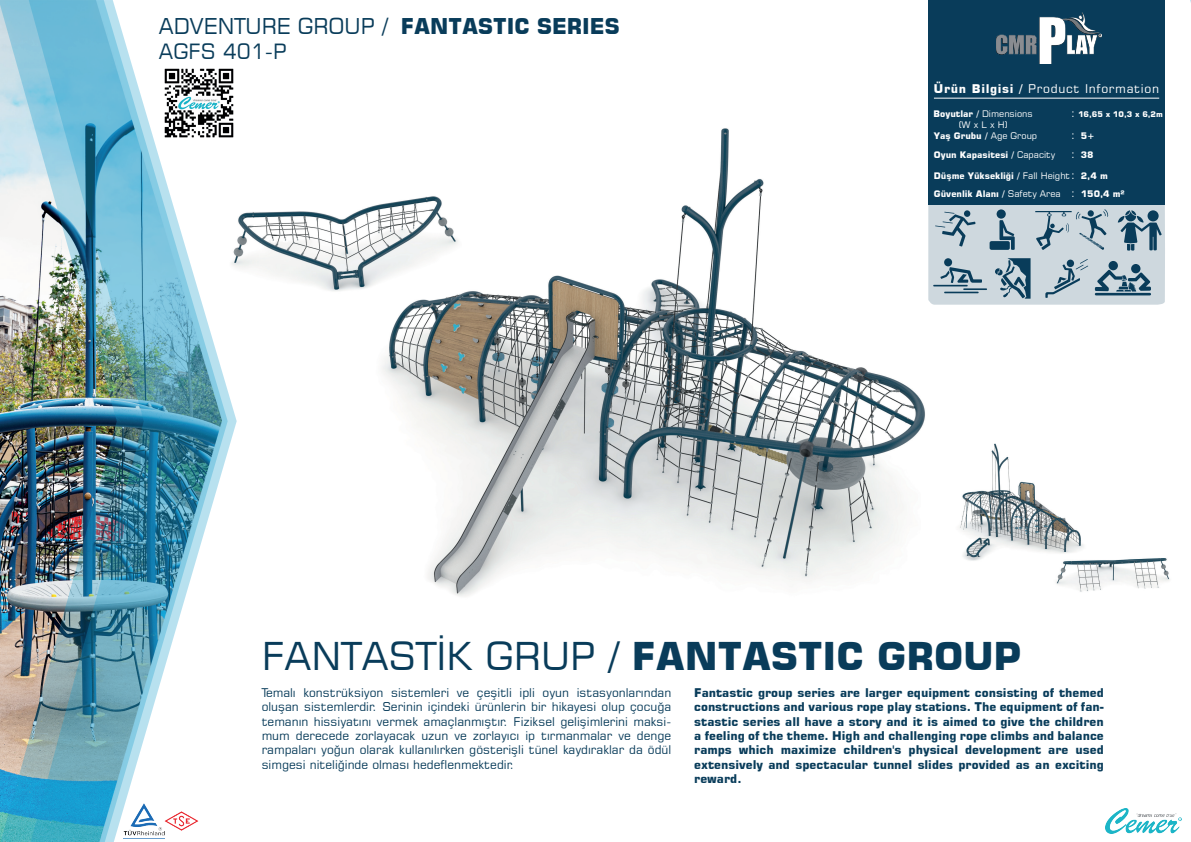
<style>
.page{position:relative;width:1191px;height:842px;background:#fff}
.page>*{position:absolute;margin:0;border:0;box-sizing:border-box;transform-origin:0 0}
.t1{font:38.2px "Square 721 BT";color:#093c5a}
.t2{font:21.7px "Square 721 BT";color:#093c5a}
.t3{font:21px "Square 721 BT";color:#093c5a}
.t4{font:12px/14.4px "Square 721 BT";color:#093c5a;text-align:justify}
.t5{font:700 12px/14.4px "Square 721 BT";color:#093c5a;text-align:justify}
.t6{font:12px "Square 721 BT";letter-spacing:.055em;color:#fff}
.t7{font:11px/21.3px "Square 721 BT";color:#fff}
.t8{font:700 9px/19.7px "Square 721 BT";color:#fff}
.t9{font:9px/10.8px "Square 721 BT";color:#fff;text-align:center}
.t10{font:700 7.8px "Square 721 BT";color:#fff}
.s1{font-weight:700}
.s2{font-weight:400}
</style>
<div class="page">
<img style="left:237px;top:128px;width:688px;height:468px">
<img style="left:0;top:0;width:237px;height:842px">
<img style="left:29px;top:0;width:199px;height:842px">
<img style="left:1105px;top:808px;width:76px;height:25px">
<img style="left:123px;top:803px;width:39px;height:36px">
<img style="left:162px;top:801px;width:40px;height:40px">
<div style="left:928px;top:0;width:236px;height:204px;background:#093c5a"></div>
<img style="left:996px;top:13px;width:105px;height:51px">
<hr style="left:934px;top:98px;width:225px;height:1px;background:#fff">
<svg style="left:928px;top:204px;width:237px;height:101px;background:#aabbc6"></svg>
<img style="left:158px;top:62px;width:81px;height:81px">
<img style="left:921px;top:429px;width:249px;height:167px">
<h2 class="t2" style="left:159px;top:13px;width:462px">ADVENTURE GROUP / <span class="s1">FANTASTIC SERIES</span></h2>
<h3 class="t3" style="left:159px;top:38px;width:129px">AGFS 401-P</h3>
<p class="t6" style="left:934px;top:81px;width:227px"><span class="s1">Ürün Bilgisi /</span> Product Information</p>
<p class="t9" style="left:933px;top:109px;width:101px"><span class="s1">Boyutlar /</span> Dimensions (W x L x H)</p>
<p class="t7" style="left:1071px;top:103px;width:5px">: :</p>
<p class="t7" style="left:1071px;top:144px;width:5px;line-height:20.6px">: :</p>
<p class="t7" style="left:1071px;top:183px;width:5px">:</p>
<p class="t10" style="left:1078px;top:110px;width:86px">16,65 x 10,3 x 6,2m</p>
<p class="t8" style="left:1081px;top:126px;width:15px">5+<br>38</p>
<p class="t8" style="left:1081px;top:167px;width:45px;line-height:18.4px">2,4 m<br>150,4 m²</p>
<p class="t8" style="left:934px;top:126px;width:123px">Yaş Grubu / <span class="s2">Age Group<br></span>Oyun Kapasitesi / <span class="s2">Capacity</span></p>
<p class="t8" style="left:934px;top:167px;width:138px;line-height:18.4px">Düşme Yüksekliği / <span class="s2">Fall Height<br></span>Güvenlik Alanı / <span class="s2">Safety Area</span></p>
<h1 class="t1" style="left:262px;top:632px;width:761px">FANTASTİK GRUP / <span class="s1">FANTASTIC GROUP</span></h1>
<p class="t4" style="left:262px;top:685px;width:411px">Temalı konstrüksiyon sistemleri ve çeşitli ipli oyun istasyonlarından oluşan sistemlerdir. Serinin içindeki ürünlerin bir hikayesi olup çocuğa temanın hissiyatını vermek amaçlanmıştır. Fiziksel gelişimlerini maksi&shy;mum derecede zorlayacak uzun ve zorlayıcı ip tırmanmalar ve denge rampaları yoğun olarak kullanılırken gösterişli tünel kaydıraklar da ödül simgesi niteliğinde olması hedeflenmektedir.</p>
<p class="t5" style="left:694px;top:685px;width:411px">Fantastic group series are larger equipment consisting of themed constructions and various rope play stations. The equipment of fan&shy;stastic series all have a story and it is aimed to give the children a feeling of the theme. High and challenging rope climbs and balance ramps which maximize children's physical development are used extensively and spectacular tunnel slides provided as an exciting reward.</p>
</div>
